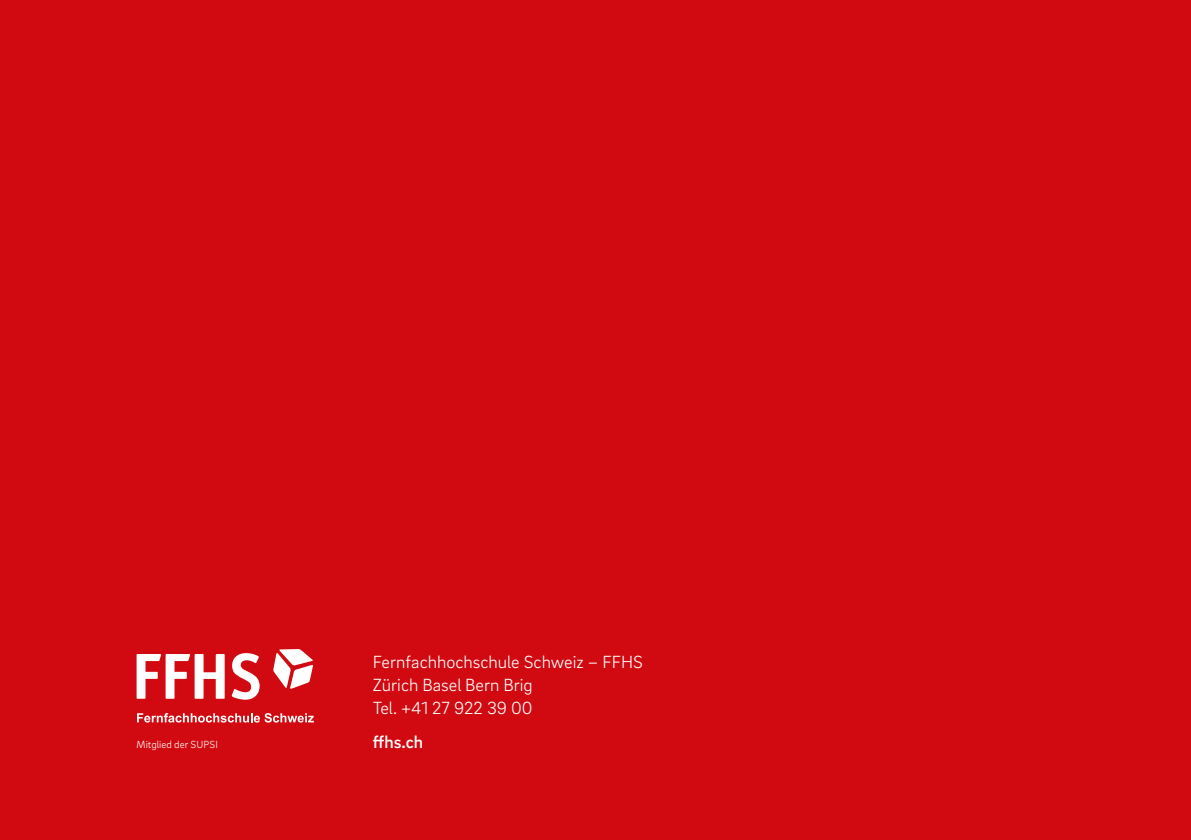
<style>
.page{position:relative;width:1191px;height:840px;background:#fff}
.page>*{position:absolute;margin:0;border:0;box-sizing:border-box;transform-origin:0 0}
.t1{font:300 18px/23px "Brix Sans";color:#fff}
.t2{font:500 18px "Brix Sans";color:#fff}
.t3{font:300 10.6px "Brix Sans";color:#fff}
</style>
<div class="page">
<div style="left:0;top:0;width:1191px;height:839px;background:#d00a10"></div>
<svg style="left:137px;top:713px;width:177px;height:9px"></svg>
<svg style="left:137px;top:653px;width:123px;height:46px"></svg>
<svg style="left:273px;top:649px;width:40px;height:39px"></svg>
<p class="t3" style="left:137px;top:737px;width:83px">Mitglied der SUPSI</p>
<p class="t1" style="left:373px;top:649px;width:272px">Fernfachhochschule Schweiz – FFHS<br>Zürich Basel Bern Brig<br>Tel. +41 27 922 39 00</p>
<p class="t2" style="left:373px;top:730px;width:52px">ffhs.ch</p>
</div>
